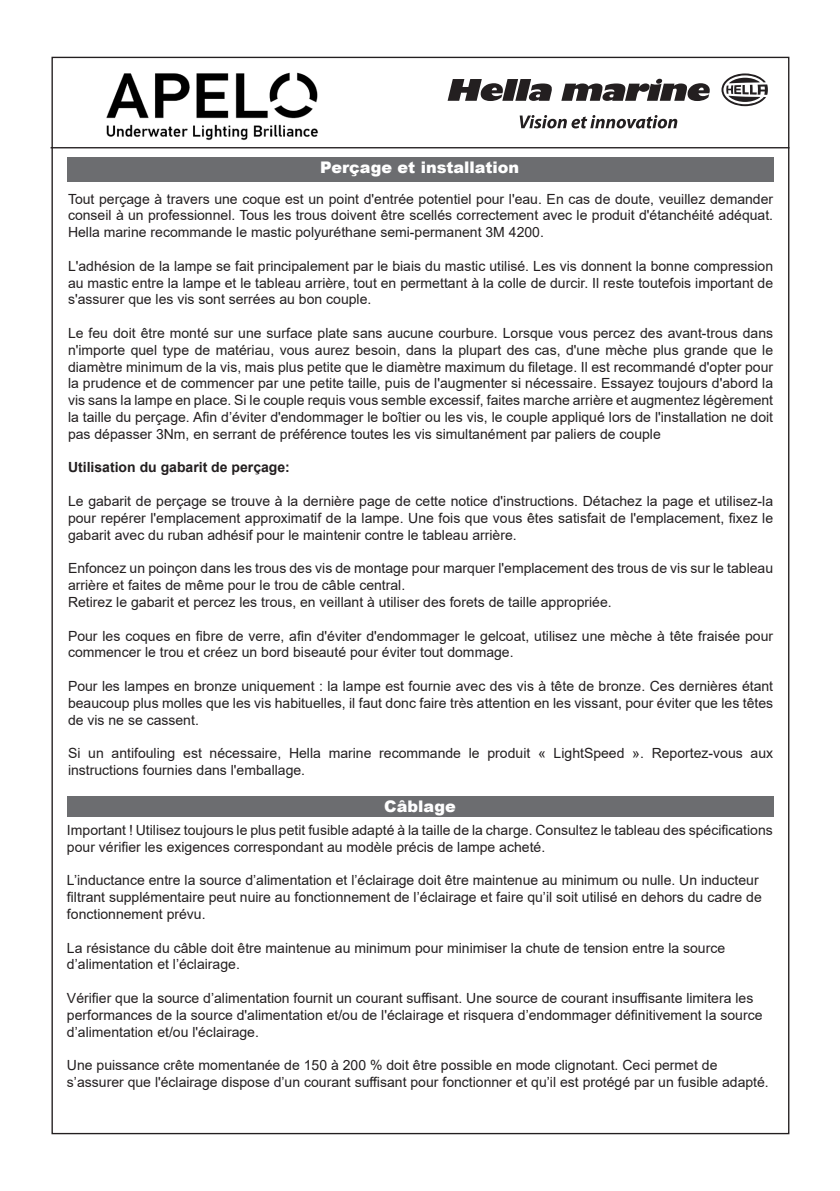
<style>
.page{position:relative;width:840px;height:1191px;background:#fff}
.page>*{position:absolute;margin:0;border:0;box-sizing:border-box;transform-origin:0 0}
.t1{font:900 16px "Arial";color:#fff}
.t2{font:14px/16.8px "Arial";color:#231f20}
.t3{font:700 14px "Arial";color:#231f20}
</style>
<div class="page">
<hr style="left:51px;top:147px;width:738px;height:1px;background:#231f20">
<div style="left:67px;top:157px;width:705px;height:24px;background:#6c6d70"></div>
<div style="left:67px;top:796px;width:706px;height:20px;background:#6c6d70"></div>
<svg style="left:447px;top:79px;width:105px;height:22px"></svg>
<svg style="left:561px;top:79px;width:148px;height:22px"></svg>
<svg style="left:721px;top:73px;width:46px;height:33px"></svg>
<svg style="left:519px;top:115px;width:158px;height:13px"></svg>
<img style="left:106px;top:72px;width:212px;height:68px">
<p class="t1" style="left:320px;top:156px;width:200px">Perçage et installation</p>
<p class="t2" style="left:68px;top:190px;width:706px;text-align:justify">Tout perçage à travers une coque est un point d'entrée potentiel pour l'eau. En cas de doute, veuillez demander conseil à un professionnel. Tous les trous doivent être scellés correctement avec le produit d'étanchéité adéquat.<br>Hella marine recommande le mastic polyuréthane semi-permanent 3M 4200.</p>
<p class="t2" style="left:68px;top:257px;width:706px;text-align:justify">L'adhésion de la lampe se fait principalement par le biais du mastic utilisé. Les vis donnent la bonne compression au mastic entre la lampe et le tableau arrière, tout en permettant à la colle de durcir. Il reste toutefois important de s'assurer que les vis sont serrées au bon couple.</p>
<p class="t2" style="left:68px;top:325px;width:706px;text-align:justify">Le feu doit être monté sur une surface plate sans aucune courbure. Lorsque vous percez des avant-trous dans n'importe quel type de matériau, vous aurez besoin, dans la plupart des cas, d'une mèche plus grande que le diamètre minimum de la vis, mais plus petite que le diamètre maximum du filetage. Il est recommandé d'opter pour la prudence et de commencer par une petite taille, puis de l'augmenter si nécessaire. Essayez toujours d'abord la vis sans la lampe en place. Si le couple requis vous semble excessif, faites marche arrière et augmentez légèrement la taille du perçage. Afin d’éviter d'endommager le boîtier ou les vis, le couple appliqué lors de l'installation ne doit pas dépasser 3Nm, en serrant de préférence toutes les vis simultanément par paliers de couple</p>
<p class="t3" style="left:68px;top:458px;width:223px">Utilisation du gabarit de perçage:</p>
<p class="t2" style="left:68px;top:493px;width:706px;text-align:justify">Le gabarit de perçage se trouve à la dernière page de cette notice d'instructions. Détachez la page et utilisez-la pour repérer l'emplacement approximatif de la lampe. Une fois que vous êtes satisfait de l'emplacement, fixez le gabarit avec du ruban adhésif pour le maintenir contre le tableau arrière.</p>
<p class="t2" style="left:68px;top:560px;width:706px">Enfoncez un poinçon dans les trous des vis de montage pour marquer l'emplacement des trous de vis sur le tableau arrière et faites de même pour le trou de câble central.</p>
<p class="t2" style="left:68px;top:593px;width:545px">Retirez le gabarit et percez les trous, en veillant à utiliser des forets de taille appropriée.</p>
<p class="t2" style="left:68px;top:627px;width:706px">Pour les coques en fibre de verre, afin d'éviter d'endommager le gelcoat, utilisez une mèche à tête fraisée pour commencer le trou et créez un bord biseauté pour éviter tout dommage.</p>
<p class="t2" style="left:68px;top:677px;width:706px;text-align:justify">Pour les lampes en bronze uniquement : la lampe est fournie avec des vis à tête de bronze. Ces dernières étant beaucoup plus molles que les vis habituelles, il faut donc faire très attention en les vissant, pour éviter que les têtes de vis ne se cassent.</p>
<p class="t2" style="left:68px;top:745px;width:706px">Si un antifouling est nécessaire, Hella marine recommande le produit « LightSpeed ». Reportez-vous aux instructions fournies dans l'emballage.</p>
<p class="t1" style="left:384px;top:794px;width:73px">Câblage</p>
<p class="t2" style="left:67px;top:821px;width:707px">Important ! Utilisez toujours le plus petit fusible adapté à la taille de la charge. Consultez le tableau des spécifications pour vérifier les exigences correspondant au modèle précis de lampe acheté.</p>
<p class="t2" style="left:67px;top:872px;width:696px">L’inductance entre la source d’alimentation et l’éclairage doit être maintenue au minimum ou nulle. Un inducteur filtrant supplémentaire peut nuire au fonctionnement de l’éclairage et faire qu’il soit utilisé en dehors du cadre de fonctionnement prévu.</p>
<p class="t2" style="left:67px;top:939px;width:659px">La résistance du câble doit être maintenue au minimum pour minimiser la chute de tension entre la source d’alimentation et l’éclairage.</p>
<p class="t2" style="left:67px;top:989px;width:696px">Vérifier que la source d’alimentation fournit un courant suffisant. Une source de courant insuffisante limitera les performances de la source d'alimentation et/ou de l'éclairage et risquera d’endommager définitivement la source d’alimentation et/ou l'éclairage.</p>
<p class="t2" style="left:67px;top:1057px;width:703px">Une puissance crête momentanée de 150 à 200 % doit être possible en mode clignotant. Ceci permet de s’assurer que l'éclairage dispose d’un courant suffisant pour fonctionner et qu’il est protégé par un fusible adapté.</p>
</div>
